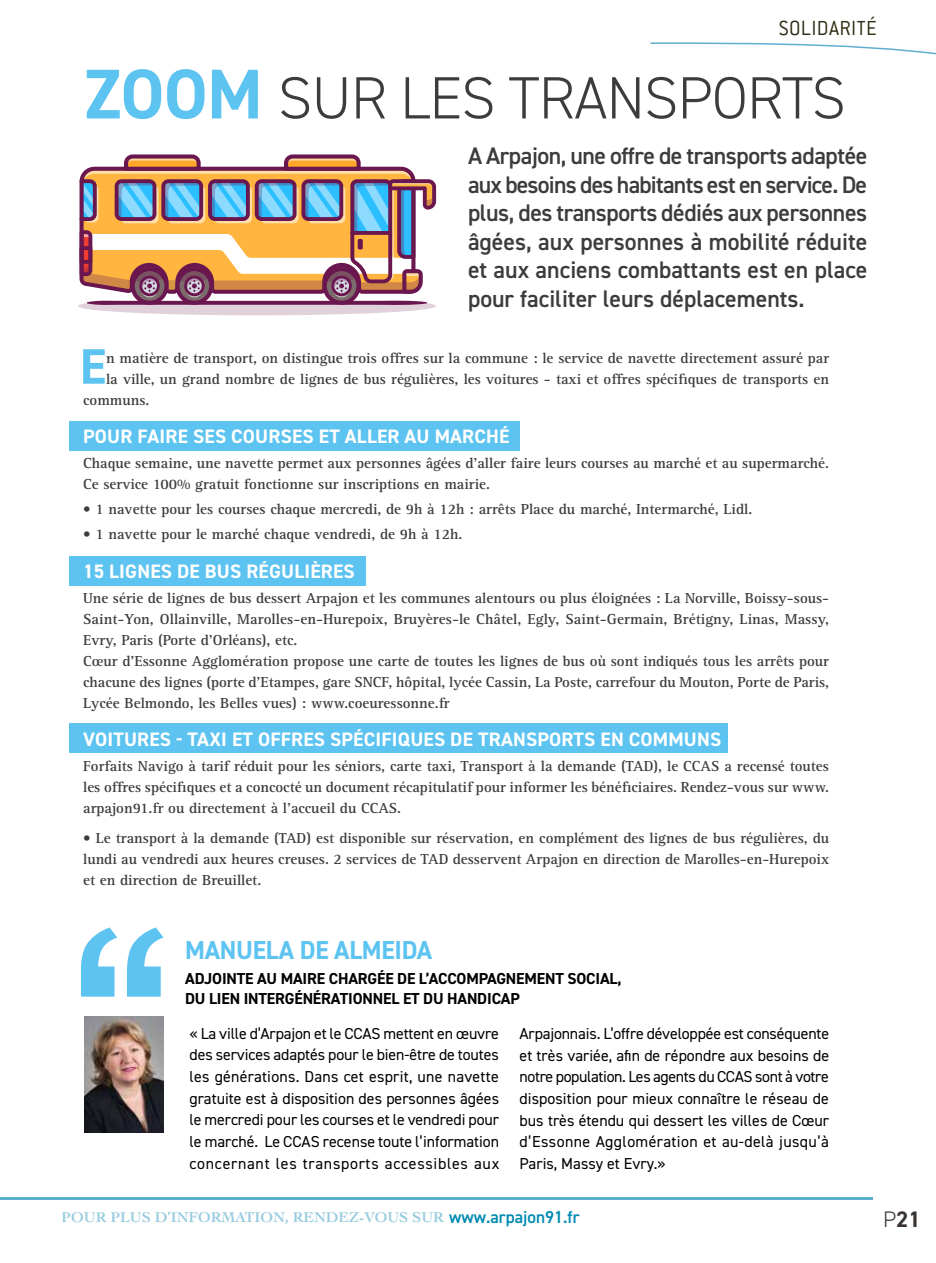
<style>
.page{position:relative;width:936px;height:1263px;background:#fff}
.page>*{position:absolute;margin:0;border:0;box-sizing:border-box;transform-origin:0 0}
.t1{font:300 59.7px "DIN2014";letter-spacing:-.01em;color:#3c3c3b}
.t2{font:700 49.95px "DIN2014";color:#5dc3f0}
.t3{font:700 26.1px "DIN2014";letter-spacing:-.01em;color:#5dc3f0}
.t4{font:600 24px/28.5px "DIN2014";color:#3c3c3b;text-align:justify}
.t5{font:300 22.5px "Conduit ITC";letter-spacing:.015em;color:#302e13}
.t6{font:700 22.5px "DIN2014";color:#393431}
.t7{font:700 19.5px "DIN2014";letter-spacing:.01em;color:#fff}
.t8{font:15.9px/21.6px "DIN2014";letter-spacing:.025em;color:#000;text-align:justify}
.t9{font:700 15.9px/20.2px "DIN2014";letter-spacing:-.01em;color:#000}
.t10{font:700 15px/21px "Rotis Serif Std";color:#3c3c3b}
.t11{font:700 14.85px "Cochin LT";color:#5eafcd}
.s1{font-weight:700;font-size:70.65px;color:#5dc3f0}
.s2{font-family:"DIN2014";font-weight:600;font-size:17.25px;color:#008ab2}
.s3{font-weight:300}
</style>
<div class="page">
<svg style="left:650px;top:42px;width:285px;height:13px"></svg>
<hr style="left:0;top:1197px;width:872px;height:2px;background:#5eafcd">
<div style="left:69px;top:421px;width:450px;height:29px;background:#5dc3f0"></div>
<div style="left:69px;top:557px;width:296px;height:29px;background:#5dc3f0"></div>
<div style="left:69px;top:724px;width:658px;height:29px;background:#5dc3f0"></div>
<svg style="left:81px;top:927px;width:36px;height:70px"></svg>
<svg style="left:127px;top:927px;width:36px;height:70px"></svg>
<img style="left:85px;top:1016px;width:79px;height:116px">
<svg style="left:78px;top:154px;width:358px;height:161px"></svg>
<h3 class="t5" style="left:778px;top:16px;width:99px">SOLIDARITÉ</h3>
<h1 class="t1" style="left:85px;top:62px;width:762px"><span class="s1">ZOOM</span> SUR LES TRANSPORTS</h1>
<p class="t4" style="left:468px;top:141px;width:401px">A Arpajon, une offre de transports adaptée aux besoins des habitants est en service. De plus, des transports dédiés aux personnes âgées, aux personnes à mobilité réduite et aux anciens combattants est en place pour faciliter leurs déplacements.</p>
<h2 class="t2" style="left:80px;top:333px;width:28px">E</h2>
<p class="t10" style="left:106px;top:347px;width:724px">n matière de transport, on distingue trois offres sur la commune : le service de navette directement assuré par</p>
<p class="t10" style="left:106px;top:368px;width:724px">la ville, un grand nombre de lignes de bus régulières, les voitures - taxi et offres spécifiques de transports en</p>
<p class="t10" style="left:83px;top:389px;width:68px">communs.</p>
<h3 class="t7" style="left:83px;top:423px;width:427px">POUR FAIRE SES COURSES ET ALLER AU MARCHÉ</h3>
<p class="t10" style="left:83px;top:453px;width:747px">Chaque semaine, une navette permet aux personnes âgées d’aller faire leurs courses au marché et au supermarché.<br>Ce service 100% gratuit fonctionne sur inscriptions en mairie.</p>
<p class="t10" style="left:83px;top:499px;width:670px">• 1 navette pour les courses chaque mercredi, de 9h à 12h : arrêts Place du marché, Intermarché, Lidl.</p>
<p class="t10" style="left:83px;top:524px;width:380px">• 1 navette pour le marché chaque vendredi, de 9h à 12h.</p>
<h3 class="t7" style="left:83px;top:558px;width:273px">15 LIGNES DE BUS RÉGULIÈRES</h3>
<p class="t10" style="left:83px;top:588px;width:747px">Une série de lignes de bus dessert Arpajon et les communes alentours ou plus éloignées : La Norville, Boissy-sous-Saint-Yon, Ollainville, Marolles-en-Hurepoix, Bruyères-le Châtel, Egly, Saint-Germain, Brétigny, Linas, Massy, Evry, Paris (Porte d’Orléans), etc.<br>Cœur d’Essonne Agglomération propose une carte de toutes les lignes de bus où sont indiqués tous les arrêts pour chacune des lignes (porte d’Etampes, gare SNCF, hôpital, lycée Cassin, La Poste, carrefour du Mouton, Porte de Paris, Lycée Belmondo, les Belles vues) : www.coeuressonne.fr</p>
<h3 class="t7" style="left:83px;top:726px;width:639px">VOITURES - TAXI ET OFFRES SPÉCIFIQUES DE TRANSPORTS EN COMMUNS</h3>
<p class="t10" style="left:83px;top:756px;width:747px;text-align:justify">Forfaits Navigo à tarif réduit pour les séniors, carte taxi, Transport à la demande (TAD), le CCAS a recensé toutes les offres spécifiques et a concocté un document récapitulatif pour informer les bénéficiaires. Rendez-vous sur www. arpajon91.fr ou directement à l’accueil du CCAS.</p>
<p class="t10" style="left:83px;top:827px;width:747px;text-align:justify">• Le transport à la demande (TAD) est disponible sur réservation, en complément des lignes de bus régulières, du lundi au vendredi aux heures creuses. 2 services de TAD desservent Arpajon en direction de Marolles-en-Hurepoix et en direction de Breuillet.</p>
<h3 class="t3" style="left:185px;top:933px;width:248px">MANUELA DE ALMEIDA</h3>
<p class="t9" style="left:185px;top:968px;width:438px">ADJOINTE AU MAIRE CHARGÉE DE L’ACCOMPAGNEMENT SOCIAL,<br>DU LIEN INTERGÉNÉRATIONNEL ET DU HANDICAP</p>
<p class="t8" style="left:189px;top:1022px;width:311px">« La ville d’Arpajon et le CCAS mettent en œuvre des services adaptés pour le bien-être de toutes les générations. Dans cet esprit, une navette gratuite est à disposition des personnes âgées le mercredi pour les courses et le vendredi pour le marché. Le CCAS recense toute l’information concernant les transports accessibles aux</p>
<p class="t8" style="left:519px;top:1022px;width:311px">Arpajonnais. L’offre développée est conséquente et très variée, afin de répondre aux besoins de notre population. Les agents du CCAS sont à votre disposition pour mieux connaître le réseau de bus très étendu qui dessert les villes de Cœur d’Essonne Agglomération et au-delà jusqu’à Paris, Massy et Evry.»</p>
<p class="t11" style="left:62px;top:1208px;width:519px">POUR PLUS D’INFORMATION, RENDEZ-VOUS SUR <span class="s2">www.arpajon91.fr</span></p>
<h3 class="t6" style="left:883px;top:1204px;width:39px"><span class="s3">P</span>21</h3>
</div>
